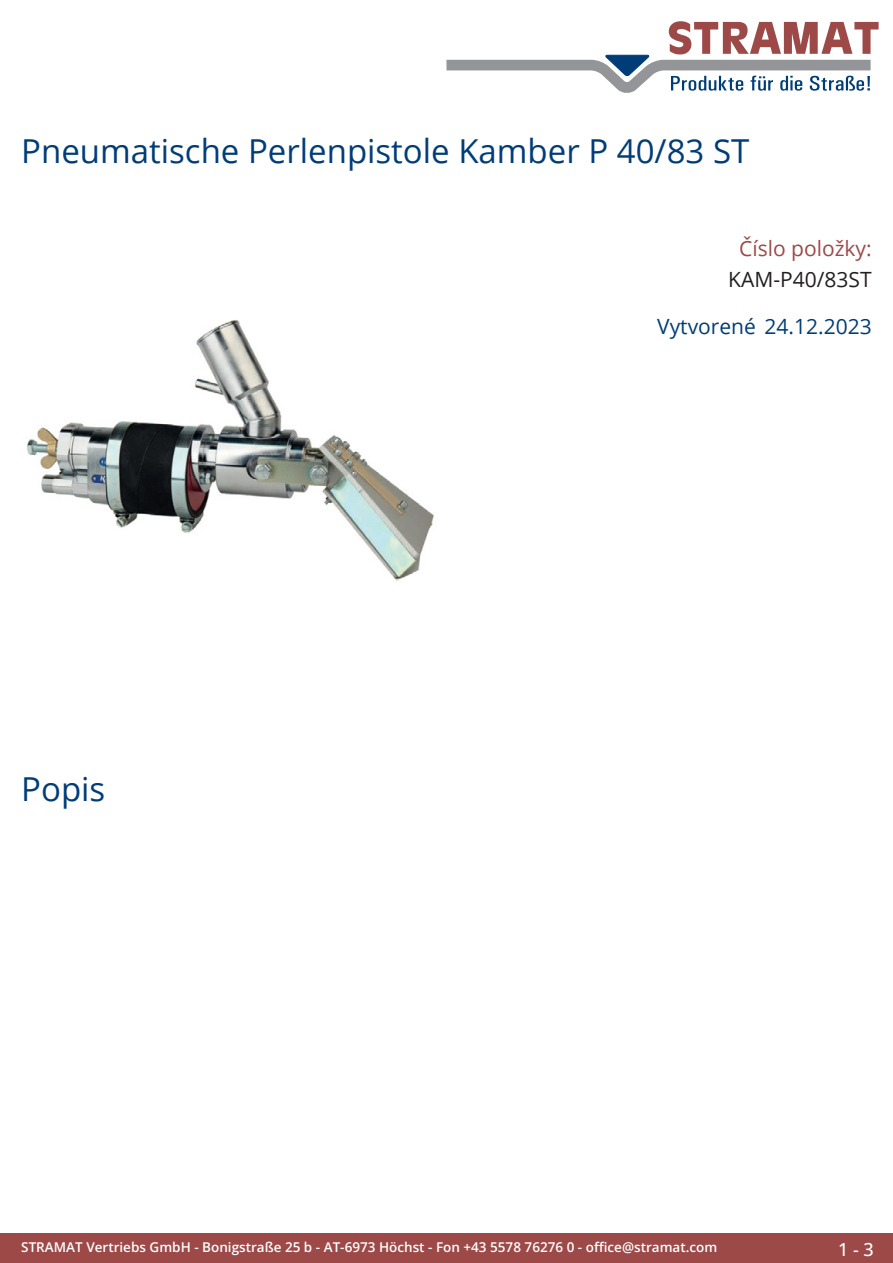
<style>
.page{position:relative;width:893px;height:1263px;background:#fff}
.page>*{position:absolute;margin:0;border:0;box-sizing:border-box;transform-origin:0 0}
.Produkttitel{font:33px "Open Sans";color:#003d78}
.Erstellungsdatum{font:21px "Open Sans";color:#003d78}
.TechDaten_Überschrif{font:21px "Open Sans";color:#9c4948}
.TechDaten_Inhalt{font:21px "Open Sans";color:#231f20}
.t1{font:500 18px "Open Sans";color:#fff}
.t2{font:600 13.5px "Open Sans";color:#fff}
</style>
<div class="page">
<div style="left:0;top:1233px;width:893px;height:30px;background:#9c4948"></div>
<svg style="left:446px;top:21px;width:433px;height:72px"></svg>
<img style="left:26px;top:320px;width:408px;height:261px">
<p class="Produkttitel" style="left:21px;top:128px;width:730px">Pneumatische Perlenpistole Kamber P 40/83 ST</p>
<p class="Produkttitel" style="left:21px;top:766px;width:86px">Popis</p>
<p class="TechDaten_Überschrif" style="left:739px;top:234px;width:134px">Číslo položky:</p>
<p class="TechDaten_Inhalt" style="left:728px;top:265px;width:145px">KAM-P40/83ST</p>
<p class="Erstellungsdatum" style="left:657px;top:312px;width:216px">Vytvorené 24.12.2023</p>
<p class="t2" style="left:21px;top:1238px;width:698px">STRAMAT Vertriebs GmbH - Bonigstraße 25 b - AT-6973 Höchst - Fon +43 5578 76276 0 - office@stramat.com</p>
<h3 class="t1" style="left:838px;top:1237px;width:37px">1 - 3</h3>
</div>
